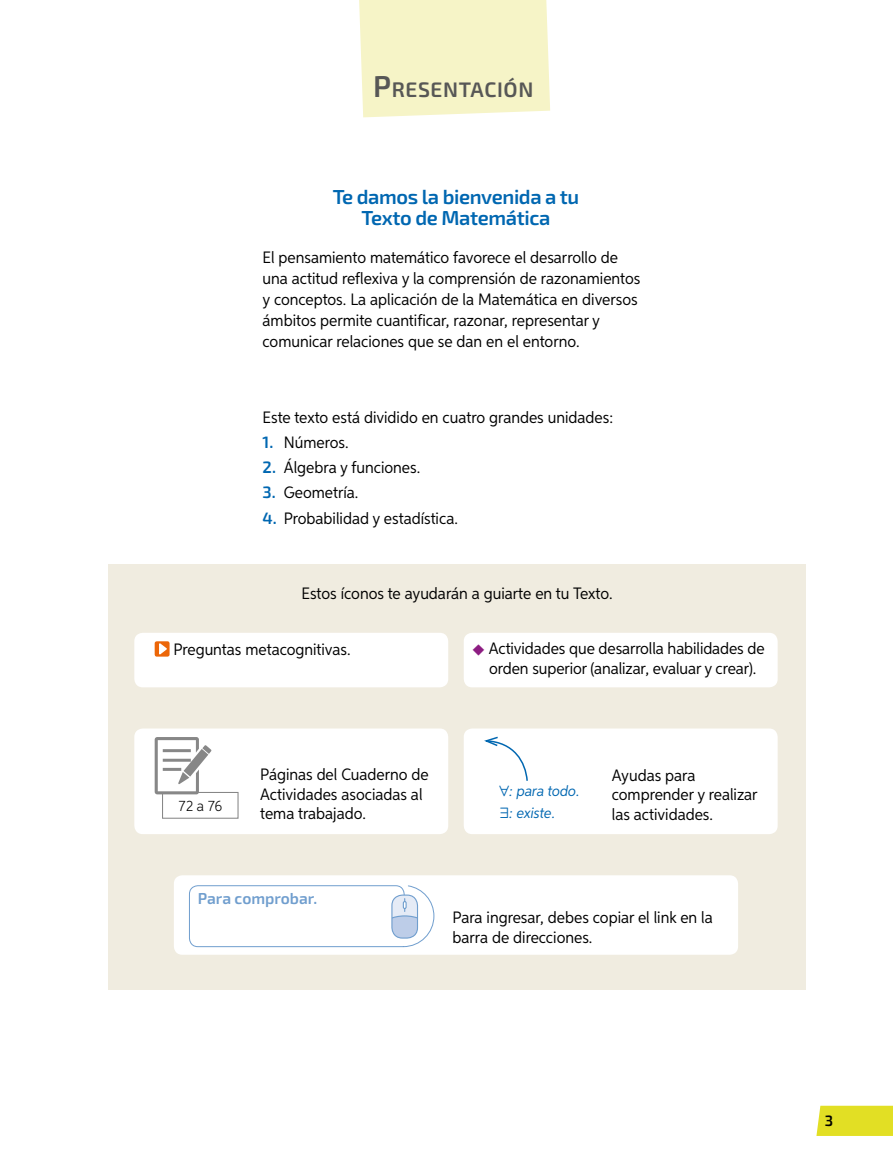
<style>
.page{position:relative;width:893px;height:1170px;background:#fff}
.page>*{position:absolute;margin:0;border:0;box-sizing:border-box;transform-origin:0 0}
.t1{font:600 21px "Exo 2";letter-spacing:.03em;color:#575756}
.t2{font:600 20.25px/21px "Exo 2";letter-spacing:-.02em;color:#0067b1;text-align:center}
.t3{font:16.5px/19.5px "Aspira Nar";color:#000}
.t4{font:600 15.75px "Exo 2";color:#709ece}
.t5{font:italic 15px/22.2px "Aspira Nar";color:#0067b1}
.t6{font:300 15px "Aspira Nar";color:#000}
.t7{font:600 15px "Exo 2";color:#000}
.s1{font-size:30px}
.s2{font-family:"Exo 2";font-weight:600;color:#0067b1}
.s3{font-family:"STIX General";color:#8d1d82}
.s4{font-family:"Uni Math";font-weight:700;font-style:normal}
</style>
<div class="page">
<div style="left:359px;top:0;width:191px;height:117px;background:#f6f4c7"></div>
<div style="left:108px;top:564px;width:698px;height:425px;background:#f0ece0"></div>
<div style="left:134px;top:728px;width:314px;height:106px;background:#fff;border-radius:9px"></div>
<svg style="left:155px;top:737px;width:84px;height:82px"></svg>
<hr style="left:163px;top:749px;width:28px;height:3px;background:#878787">
<hr style="left:163px;top:758px;width:28px;height:3px;background:#878787">
<hr style="left:163px;top:767px;width:18px;height:3px;background:#878787">
<div style="left:464px;top:728px;width:314px;height:106px;background:#fff;border-radius:9px"></div>
<svg style="left:484px;top:736px;width:44px;height:45px"></svg>
<div style="left:464px;top:632px;width:314px;height:55px;background:#fff;border-radius:9px"></div>
<div style="left:134px;top:632px;width:314px;height:55px;background:#fff;border-radius:9px"></div>
<div style="left:155px;top:641px;width:15px;height:15px;background:#ec6608;border-radius:2px"></div>
<svg style="left:159px;top:643px;width:8px;height:12px"></svg>
<div style="left:174px;top:875px;width:564px;height:79px;background:#fff;border-radius:9px"></div>
<svg style="left:189px;top:885px;width:246px;height:62px"></svg>
<div style="left:391px;top:894px;width:27px;height:44px;border:1px solid #709ece;border-radius:11px"></div>
<div style="left:816px;top:1105px;width:77px;height:30px;background:#e2df24"></div>
<p class="t1" style="left:373px;top:77px;width:162px"><span class="s1">P</span>RESENTACIÓN</p>
<p class="t2" style="left:333px;top:186px;width:248px">Te damos la bienvenida a tu<br>Texto de Matemática</p>
<p class="t3" style="left:263px;top:246px;width:379px;line-height:21px">El pensamiento matemático favorece el desarrollo de una actitud reflexiva y la comprensión de razonamientos y conceptos. La aplicación de la Matemática en diversos ámbitos permite cuantificar, razonar, representar y comunicar relaciones que se dan en el entorno.</p>
<p class="t3" style="left:263px;top:407px;width:352px">Este texto está dividido en cuatro grandes unidades:</p>
<p class="t3" style="left:263px;top:432px;width:88px"><span class="s2">1.</span> Números.</p>
<p class="t3" style="left:263px;top:457px;width:159px"><span class="s2">2.</span> Álgebra y funciones.</p>
<p class="t3" style="left:263px;top:482px;width:97px"><span class="s2">3.</span> Geometría.</p>
<p class="t3" style="left:263px;top:508px;width:197px"><span class="s2">4.</span> Probabilidad y estadística.</p>
<p class="t3" style="left:302px;top:583px;width:313px">Estos íconos te ayudarán a guiarte en tu Texto.</p>
<p class="t3" style="left:173px;top:639px;width:179px">Preguntas metacognitivas.</p>
<p class="t3" style="left:472px;top:638px;width:294px;text-align:center"><span class="s3">⬥</span> Actividades que desarrolla habilidades de orden superior (analizar, evaluar y crear).</p>
<p class="t6" style="left:178px;top:796px;width:46px">72 a 76</p>
<p class="t3" style="left:260px;top:764px;width:170px">Páginas del Cuaderno de<br>Actividades asociadas al tema trabajado.</p>
<p class="t5" style="left:500px;top:779px;width:82px"><span class="s4">∀</span>: para todo. <span class="s4">∃</span>: existe.</p>
<p class="t3" style="left:612px;top:765px;width:147px">Ayudas para comprender y realizar las actividades.</p>
<p class="t4" style="left:198px;top:888px;width:121px">Para comprobar.</p>
<p class="t3" style="left:452px;top:907px;width:262px">Para ingresar, debes copiar el link en la barra de direcciones.</p>
<p class="t7" style="left:825px;top:1111px;width:10px">3</p>
</div>
